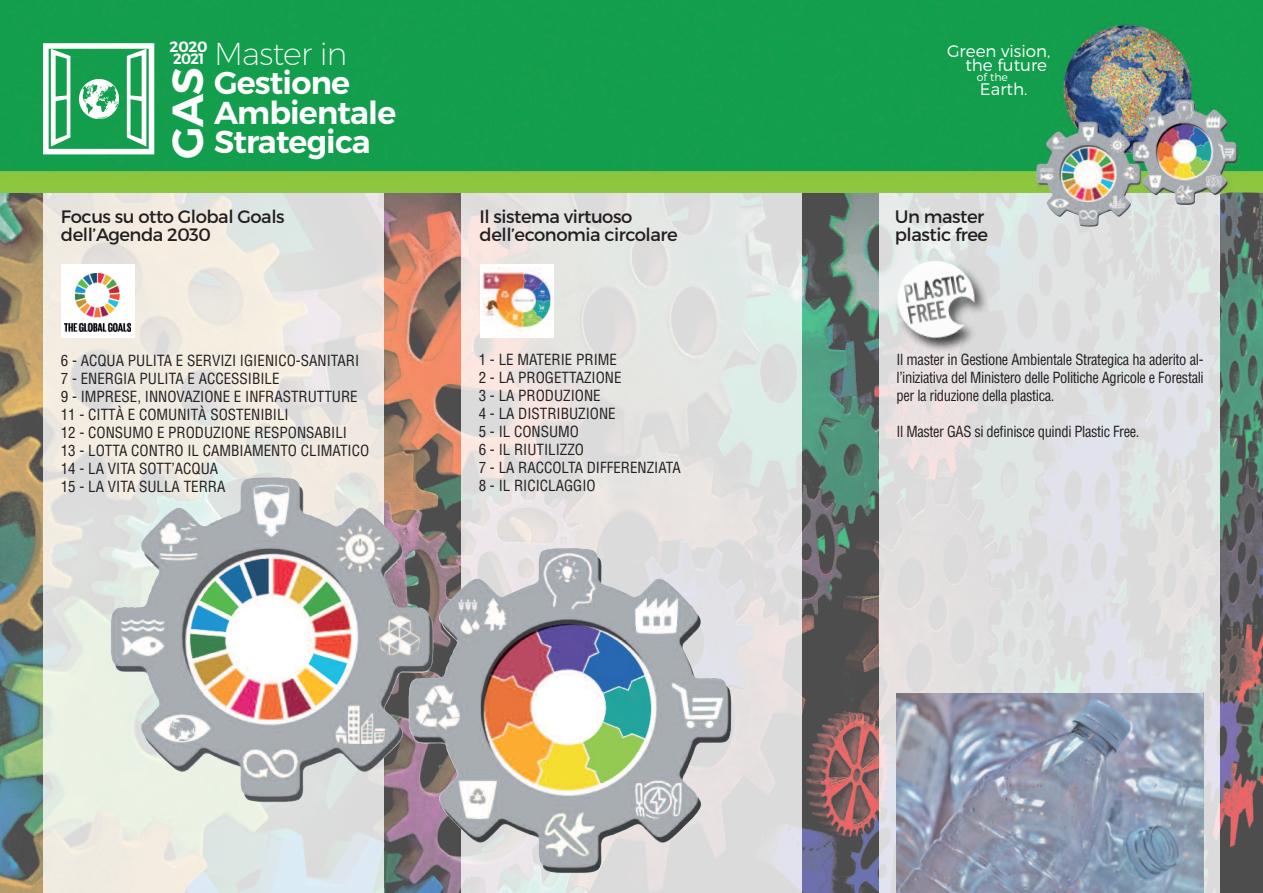
<style>
.page{position:relative;width:1263px;height:893px;background:#fff}
.page>*{position:absolute;margin:0;border:0;box-sizing:border-box;transform-origin:0 0}
.t1{font:600 43.5px "Montserrat";color:#fff}
.t2{font:600 31.65px/29.5px "Montserrat";letter-spacing:-.025em;color:#fff}
.t3{font:18px/18px "Montserrat";letter-spacing:-.025em;color:#231f20}
.t4{font:300 16.65px/14.1px "Montserrat";color:#fff;text-align:right}
.t5{font:condensed 15px/18px "Helvetica";color:#231f20}
.t6{font:condensed 15px "Helvetica";letter-spacing:-.025em;color:#231f20}
.t7{font:600 15px "Montserrat";color:#fff}
.t8{font:300 10.95px "Montserrat";color:#fff}
.s1{font-size:15px}
.s2{font-weight:200}
</style>
<div class="page">
<img style="left:0;top:227px;width:1263px;height:666px">
<div style="left:880px;top:188px;width:340px;height:705px;background:#fff;opacity:.8"></div>
<div style="left:43px;top:188px;width:340px;height:705px;background:#fff;opacity:.8"></div>
<div style="left:461px;top:188px;width:340px;height:705px;background:#fff;opacity:.8"></div>
<div style="left:61px;top:264px;width:74px;height:74px;background:#fff"></div>
<img style="left:65px;top:273px;width:65px;height:58px">
<div style="left:480px;top:264px;width:74px;height:74px;background:#fff"></div>
<img style="left:483px;top:268px;width:69px;height:65px">
<img style="left:878px;top:241px;width:128px;height:127px">
<img style="left:887px;top:249px;width:98px;height:98px">
<img style="left:111px;top:477px;width:347px;height:326px">
<img style="left:896px;top:694px;width:307px;height:199px">
<img style="left:0;top:0;width:1263px;height:227px">
<svg style="left:43px;top:43px;width:111px;height:111px"></svg>
<p class="t7" style="left:170px;top:41px;width:40px">2020</p>
<h2 class="t2" style="left:214px;top:41px;width:184px;text-indent:-41px"><span class="s1">2021</span> <span class="s2">Master in<br></span>Gestione<br>Ambientale<br>Strategica</h2>
<p class="t4" style="left:947px;top:45px;width:105px">Green vision, the future</p>
<h1 class="t1" style="left:171px;top:159px;width:92px;rotate:-90deg">GAS</h1>
<p class="t8" style="left:977px;top:73px;width:33px">of the</p>
<p class="t4" style="left:980px;top:83px;width:49px">Earth.</p>
<p class="t3" style="left:61px;top:209px;width:225px">Focus su otto Global Goals dell’Agenda 2030</p>
<p class="t3" style="left:480px;top:209px;width:200px">Il sistema virtuoso dell’economia circolare</p>
<p class="t3" style="left:895px;top:209px;width:95px">Un master plastic free</p>
<p class="t5" style="left:61px;top:352px;width:310px">6 - ACQUA PULITA E SERVIZI IGIENICO-SANITARI 7 - ENERGIA PULITA E ACCESSIBILE<br>9 - IMPRESE, INNOVAZIONE E INFRASTRUTTURE 11 - CITTÀ E COMUNITÀ SOSTENIBILI<br>12 - CONSUMO E PRODUZIONE RESPONSABILI<br>13 - LOTTA CONTRO IL CAMBIAMENTO CLIMATICO 14 - LA VITA SOTT’ACQUA<br>15 - LA VITA SULLA TERRA</p>
<p class="t5" style="left:896px;top:350px;width:309px;text-align:justify">Il master in Gestione Ambientale Strategica ha aderito al&shy;l’iniziativa del Ministero delle Politiche Agricole e Forestali per la riduzione della plastica.</p>
<p class="t5" style="left:479px;top:350px;width:204px">1 - LE MATERIE PRIME<br>2 - LA PROGETTAZIONE<br>3 - LA PRODUZIONE<br>4 - LA DISTRIBUZIONE<br>5 - IL CONSUMO<br>6 - IL RIUTILIZZO<br>7 - LA RACCOLTA DIFFERENZIATA<br>8 - IL RICICLAGGIO</p>
<p class="t6" style="left:896px;top:423px;width:245px">Il Master GAS si definisce quindi Plastic Free.</p>
</div>
